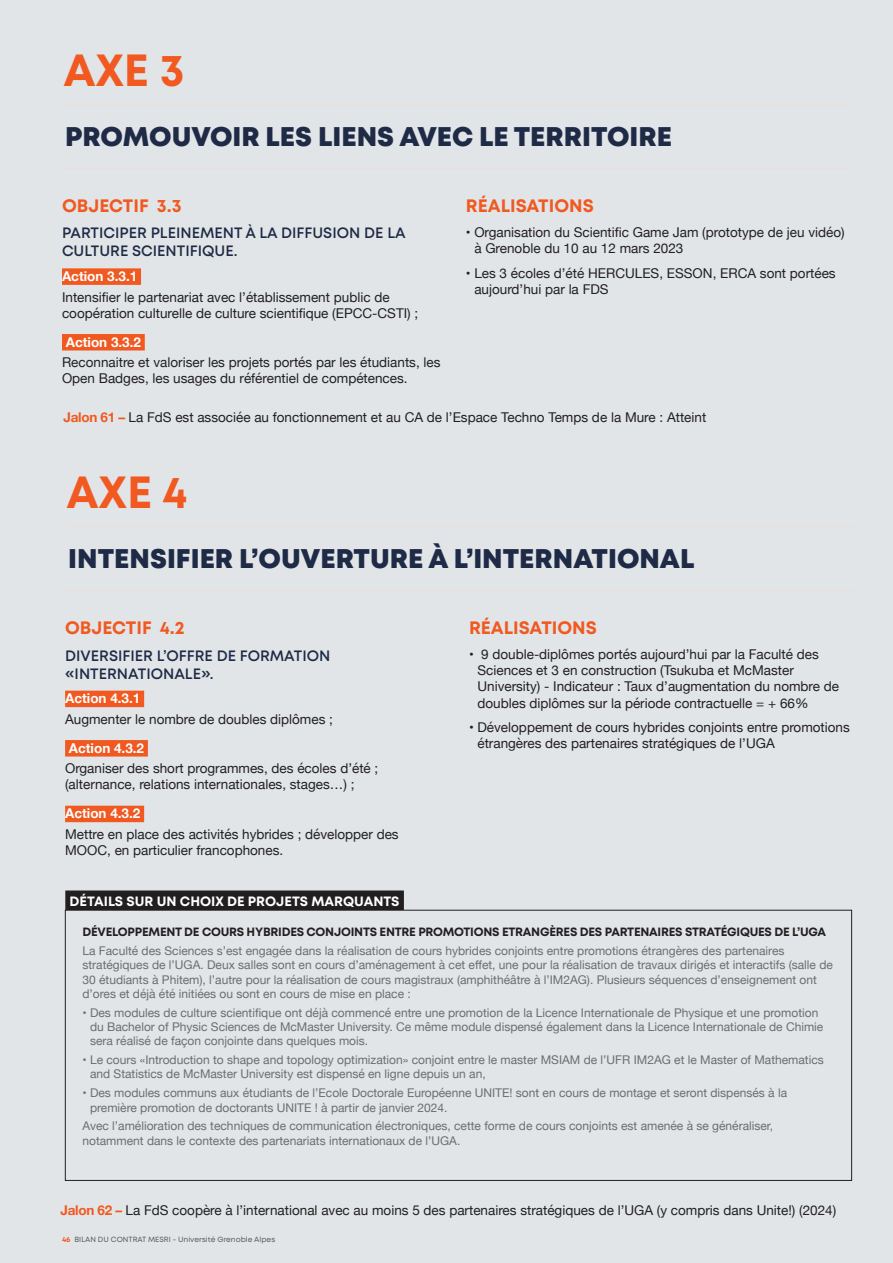
<style>
.page{position:relative;width:893px;height:1263px;background:#e1e5e7}
.page>*{position:absolute;margin:0;border:0;box-sizing:border-box;transform-origin:0 0}
.t1{font:700 45px "Mont";color:#f15921}
.t2{font:800 27px "Mont";color:#1f2b46}
.t3{font:700 18px "Mont";color:#f15921}
.t4{font:600 15px/18px "Mont";color:#1f2b46}
.t5{font:13.5px/16.2px "Helvetica Neue";color:#231f20}
.t6{font:700 13.5px "Helvetica Neue";color:#fff}
.t7{font:700 13.5px "Mont";color:#fff}
.t8{font:12px/14.4px "Helvetica Neue";color:#6c6d70}
.t9{font:700 12px "Mont";letter-spacing:-.02em;color:#231f20}
.t10{font:7.5px "Mont";color:#57585a}
.s1{font-weight:700;color:#f15921}
</style>
<div class="page">
<hr style="left:64px;top:104px;width:788px;height:1px;background:#f15921">
<hr style="left:67px;top:526px;width:788px;height:1px;background:#f15921">
<hr style="left:64px;top:168px;width:788px;height:1px;background:#f15921">
<hr style="left:67px;top:590px;width:788px;height:1px;background:#f15921">
<div style="left:62px;top:268px;width:79px;height:17px;background:#f15921"></div>
<div style="left:62px;top:334px;width:83px;height:16px;background:#f15921"></div>
<div style="left:65px;top:691px;width:79px;height:16px;background:#f15921"></div>
<div style="left:65px;top:740px;width:83px;height:16px;background:#f15921"></div>
<div style="left:65px;top:806px;width:79px;height:16px;background:#f15921"></div>
<div style="left:65px;top:890px;width:339px;height:20px;background:#231f20"></div>
<p class="t1" style="left:64px;top:41px;width:123px">AXE 3</p>
<p class="t2" style="left:65px;top:119px;width:608px">PROMOUVOIR LES LIENS AVEC LE TERRITOIRE</p>
<p class="t3" style="left:62px;top:194px;width:121px">OBJECTIF 3.3</p>
<p class="t4" style="left:62px;top:224px;width:345px">PARTICIPER PLEINEMENT À LA DIFFUSION DE LA<br>CULTURE SCIENTIFIQUE.</p>
<p class="t6" style="left:62px;top:266px;width:77px">Action 3.3.1</p>
<p class="t5" style="left:62px;top:289px;width:358px">Intensifier le partenariat avec l’établissement public de coopération culturelle de culture scientifique (EPCC-CSTI) ;</p>
<p class="t6" style="left:66px;top:331px;width:77px">Action 3.3.2</p>
<p class="t5" style="left:62px;top:355px;width:380px">Reconnaitre et valoriser les projets portés par les étudiants, les<br>Open Badges, les usages du référentiel de compétences.</p>
<p class="t3" style="left:466px;top:194px;width:129px">RÉALISATIONS</p>
<p class="t5" style="left:474px;top:224px;width:372px;text-indent:-8px">• Organisation du Scientific Game Jam (prototype de jeu vidéo) à Grenoble du 10 au 12 mars 2023</p>
<p class="t5" style="left:474px;top:265px;width:363px;text-indent:-8px">• Les 3 écoles d’été HERCULES, ESSON, ERCA sont portées aujourd’hui par la FDS</p>
<p class="t5" style="left:64px;top:410px;width:644px"><span class="s1">Jalon 61 –</span> La FdS est associée au fonctionnement et au CA de l’Espace Techno Temps de la Mure : Atteint</p>
<p class="t1" style="left:67px;top:463px;width:123px">AXE 4</p>
<p class="t2" style="left:68px;top:541px;width:628px">INTENSIFIER L’OUVERTURE À L’INTERNATIONAL</p>
<p class="t3" style="left:65px;top:616px;width:121px">OBJECTIF 4.2</p>
<p class="t4" style="left:65px;top:646px;width:267px">DIVERSIFIER L’OFFRE DE FORMATION «INTERNATIONALE».</p>
<p class="t6" style="left:65px;top:688px;width:77px">Action 4.3.1</p>
<p class="t5" style="left:65px;top:712px;width:269px">Augmenter le nombre de doubles diplômes ;</p>
<p class="t6" style="left:69px;top:737px;width:77px">Action 4.3.2</p>
<p class="t5" style="left:65px;top:761px;width:315px">Organiser des short programmes, des écoles d’été ; (alternance, relations internationales, stages…) ;</p>
<p class="t6" style="left:65px;top:803px;width:77px">Action 4.3.2</p>
<p class="t5" style="left:65px;top:827px;width:335px">Mettre en place des activités hybrides ; développer des<br>MOOC, en particulier francophones.</p>
<p class="t7" style="left:70px;top:892px;width:332px">DÉTAILS SUR UN CHOIX DE PROJETS MARQUANTS</p>
<p class="t3" style="left:469px;top:616px;width:129px">RÉALISATIONS</p>
<p class="t5" style="left:477px;top:647px;width:363px;text-indent:-8px">• 9 double-diplômes portés aujourd’hui par la Faculté des Sciences et 3 en construction (Tsukuba et McMaster University) - Indicateur : Taux d’augmentation du nombre de doubles diplômes sur la période contractuelle = + 66%</p>
<p class="t5" style="left:477px;top:720px;width:374px;text-indent:-8px">• Développement de cours hybrides conjoints entre promotions étrangères des partenaires stratégiques de l’UGA</p>
<p class="t9" style="left:83px;top:924px;width:745px">DÉVELOPPEMENT DE COURS HYBRIDES CONJOINTS ENTRE PROMOTIONS ETRANGÈRES DES PARTENAIRES STRATÉGIQUES DE L’UGA</p>
<p class="t8" style="left:83px;top:944px;width:752px">La Faculté des Sciences s’est engagée dans la réalisation de cours hybrides conjoints entre promotions étrangères des partenaires stratégiques de l’UGA. Deux salles sont en cours d’aménagement à cet effet, une pour la réalisation de travaux dirigés et interactifs (salle de 30 étudiants à Phitem), l’autre pour la réalisation de cours magistraux (amphithéâtre à l’IM2AG). Plusieurs séquences d’enseignement ont d’ores et déjà été initiées ou sont en cours de mise en place :</p>
<p class="t8" style="left:90px;top:1006px;width:735px;text-indent:-8px">• Des modules de culture scientifique ont déjà commencé entre une promotion de la Licence Internationale de Physique et une promotion du Bachelor of Physic Sciences de McMaster University. Ce même module dispensé également dans la Licence Internationale de Chimie sera réalisé de façon conjointe dans quelques mois.</p>
<p class="t8" style="left:90px;top:1053px;width:735px;text-indent:-8px">• Le cours «Introduction to shape and topology optimization» conjoint entre le master MSIAM de l’UFR IM2AG et le Master of Mathematics and Statistics de McMaster University est dispensé en ligne depuis un an,</p>
<p class="t8" style="left:90px;top:1086px;width:699px;text-indent:-8px">• Des modules communs aux étudiants de l’Ecole Doctorale Européenne UNITE! sont en cours de montage et seront dispensés à la première promotion de doctorants UNITE ! à partir de janvier 2024.</p>
<p class="t8" style="left:83px;top:1119px;width:692px">Avec l’amélioration des techniques de communication électroniques, cette forme de cours conjoints est amenée à se généraliser, notamment dans le contexte des partenariats internationaux de l’UGA.</p>
<p class="t5" style="left:60px;top:1203px;width:777px"><span class="s1">Jalon 62 –</span> La FdS coopère à l’international avec au moins 5 des partenaires stratégiques de l’UGA (y compris dans Unite!) (2024)</p>
<p class="t10" style="left:62px;top:1234px;width:215px"><span class="s1">46</span> BILAN DU CONTRAT MESRI - Université Grenoble Alpes</p>
</div>
